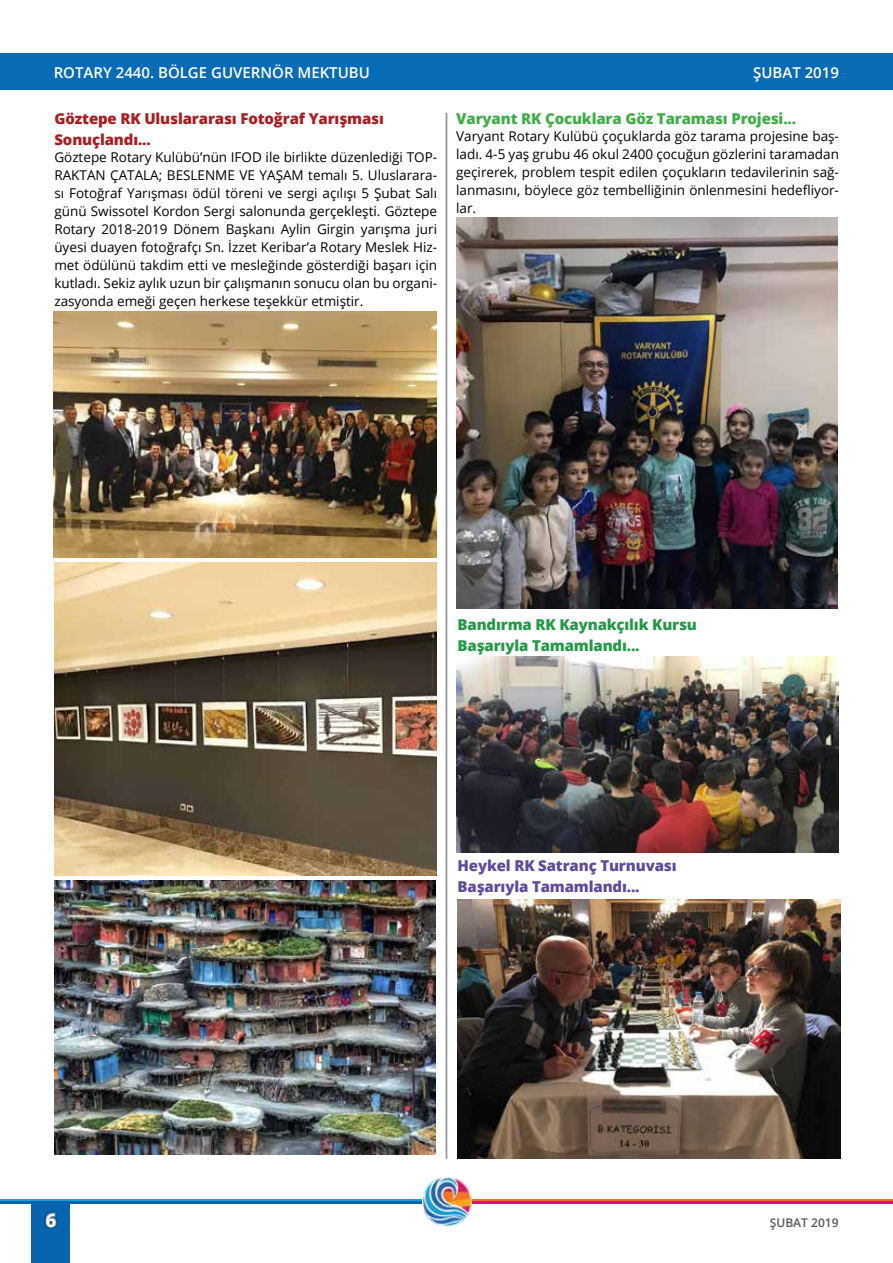
<style>
.page{position:relative;width:893px;height:1263px;background:#fff}
.page>*{position:absolute;margin:0;border:0;box-sizing:border-box;transform-origin:0 0}
.t1{font:700 18px "Open Sans";color:#fff}
.t2{font:800 15px/21px "Open Sans";letter-spacing:-.01em;color:#a91e22}
.t3{font:800 15px/21px "Open Sans";letter-spacing:-.01em;color:#259947}
.t4{font:800 15px/21px "Open Sans";letter-spacing:-.01em;color:#614a99}
.t5{font:600 15px "Open Sans";color:#fff}
.t6{font:800 15px "Open Sans";letter-spacing:-.01em;color:#41ad49}
.t7{font:13.5px/18px "Open Sans";color:#000;text-align:justify}
.t8{font:600 12px "Open Sans";color:#58595b}
</style>
<div class="page">
<div style="left:32px;top:1203px;width:38px;height:60px;background:#0765af"></div>
<hr style="left:446px;top:113px;width:1px;height:1046px;background:#939598">
<hr style="left:0;top:1199px;width:422px;height:2px;background:#11a1dc">
<hr style="left:469px;top:1199px;width:424px;height:2px;background:#f37023">
<hr style="left:0;top:1201px;width:422px;height:3px;background:#0765af">
<hr style="left:469px;top:1201px;width:424px;height:3px;background:#d31870">
<div style="left:42px;top:1210px;width:17px;height:20px;background:#000;opacity:.51"></div>
<svg style="left:45px;top:1212px;width:12px;height:16px"></svg>
<div style="left:0;top:53px;width:893px;height:36px;background:#086bb5"></div>
<img style="left:422px;top:1177px;width:50px;height:48px">
<img style="left:54px;top:312px;width:383px;height:246px">
<img style="left:54px;top:562px;width:383px;height:314px">
<img style="left:456px;top:217px;width:382px;height:391px">
<img style="left:456px;top:657px;width:383px;height:195px">
<img style="left:458px;top:899px;width:382px;height:260px">
<img style="left:54px;top:880px;width:381px;height:274px">
<p class="t5" style="left:54px;top:62px;width:318px">ROTARY 2440. BÖLGE GUVERNÖR MEKTUBU</p>
<p class="t5" style="left:753px;top:62px;width:87px">ŞUBAT 2019</p>
<p class="t2" style="left:54px;top:107px;width:331px">Göztepe RK Uluslararası Fotoğraf Yarışması<br>Sonuçlandı...</p>
<p class="t6" style="left:456px;top:107px;width:341px">Varyant RK Çocuklara Göz Taraması Projesi...</p>
<p class="t7" style="left:456px;top:126px;width:384px">Varyant Rotary Kulübü çoçuklarda göz tarama projesine baş&shy;ladı. 4-5 yaş grubu 46 okul 2400 çocuğun gözlerini taramadan geçirerek, problem tespit edilen çoçukların tedavilerinin sağ&shy;lanmasını, böylece göz tembelliğinin önlenmesini hedefliyor&shy;lar.</p>
<p class="t7" style="left:54px;top:147px;width:384px">Göztepe Rotary Kulübü’nün IFOD ile birlikte düzenlediği TOP-RAKTAN ÇATALA; BESLENME VE YAŞAM temalı 5. Uluslarara&shy;sı Fotoğraf Yarışması ödül töreni ve sergi açılışı 5 Şubat Salı günü Swissotel Kordon Sergi salonunda gerçekleşti. Göztepe Rotary 2018-2019 Dönem Başkanı Aylin Girgin yarışma juri üyesi duayen fotoğrafçı Sn. İzzet Keribar’a Rotary Meslek Hiz&shy;met ödülünü takdim etti ve mesleğinde gösterdiği başarı için kutladı. Sekiz aylık uzun bir çalışmanın sonucu olan bu organi&shy;zasyonda emeği geçen herkese teşekkür etmiştir.</p>
<p class="t3" style="left:458px;top:613px;width:241px">Bandırma RK Kaynakçılık Kursu<br>Başarıyla Tamamlandı...</p>
<p class="t4" style="left:458px;top:854px;width:221px">Heykel RK Satranç Turnuvası<br>Başarıyla Tamamlandı...</p>
<h1 class="t1" style="left:46px;top:1210px;width:12px">6</h1>
<p class="t8" style="left:770px;top:1214px;width:70px">ŞUBAT 2019</p>
</div>
